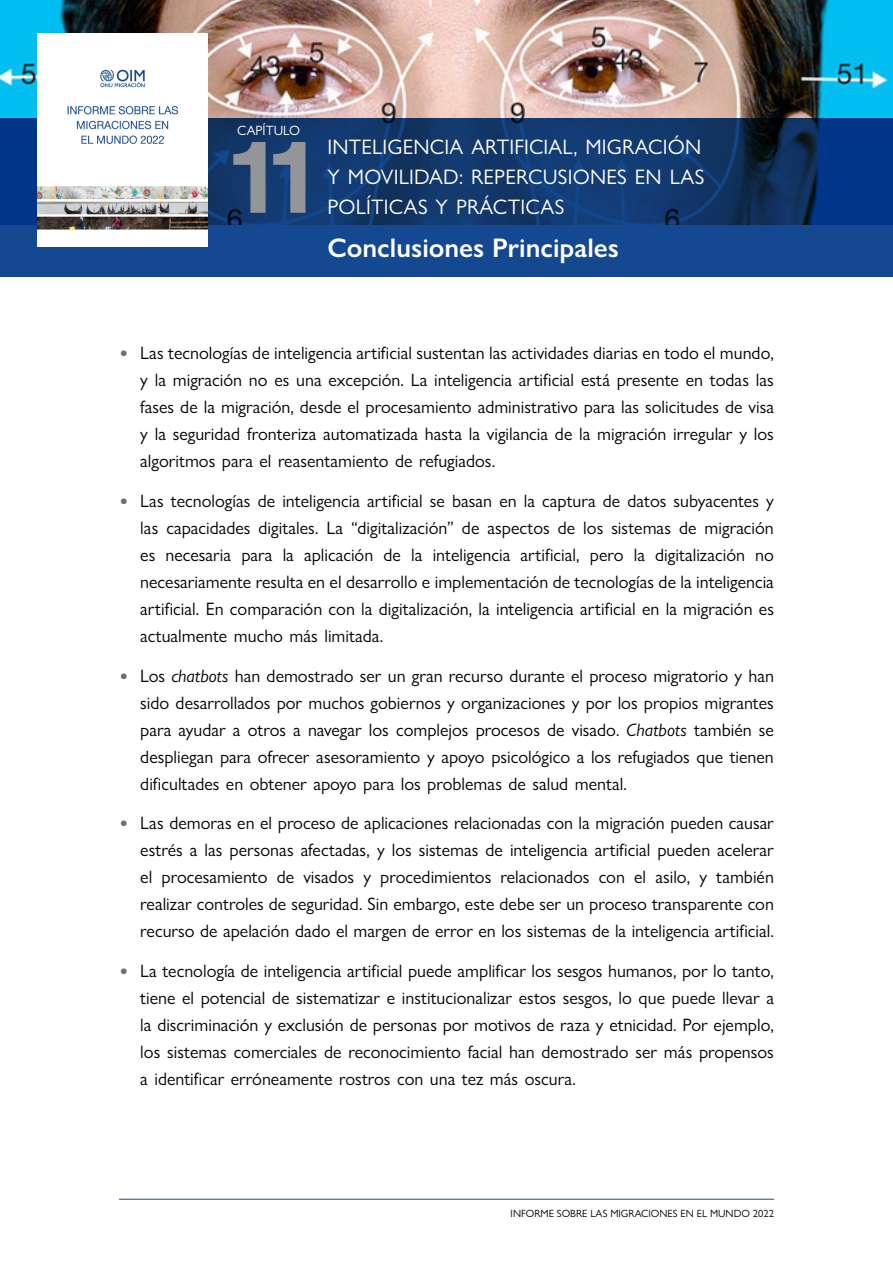
<style>
.page{position:relative;width:893px;height:1263px;background:#fff}
.page>*{position:absolute;margin:0;border:0;box-sizing:border-box;transform-origin:0 0}
.t1{font:700 105px "Neue Haas Unica W1 G";color:#939598}
.t2{font:600 27px "Gill Sans Nova";color:#fff}
.Heading_chapter{font:21px/30px "Gill Sans Nova";letter-spacing:.01em;color:#fff}
.t3{font:18px/27px "Gill Sans Nova";color:#000;text-align:justify}
.t4{font:13.5px "Gill Sans Nova";color:#fff}
.t5{font:10.5px "Gill Sans Nova";color:#000}
.s1{font-size:25.5px;color:#6d6e71}
.s2{font-style:italic}
</style>
<div class="page">
<hr style="left:119px;top:1199px;width:655px;height:1px;background:#144991">
<img style="left:0;top:0;width:893px;height:118px">
<svg style="left:0;top:118px;width:893px;height:158px;background:#103d7a"></svg>
<img style="left:37px;top:34px;width:170px;height:213px">
<p class="t4" style="left:237px;top:122px;width:64px">CAPÍTULO</p>
<p class="t1" style="left:223px;top:96px;width:104px">11</p>
<p class="Heading_chapter" style="left:327px;top:131px;width:378px">INTELIGENCIA ARTIFICIAL, MIGRACIÓN<br>Y MOVILIDAD: REPERCUSIONES EN LAS<br>POLÍTICAS Y PRÁCTICAS</p>
<p class="t2" style="left:327px;top:231px;width:293px">Conclusiones Principales</p>
<p class="t3" style="left:140px;top:339px;width:635px;text-indent:-21px"><span class="s1">•</span> Las tecnologías de inteligencia artificial sustentan las actividades diarias en todo el mundo, y la migración no es una excepción. La inteligencia artificial está presente en todas las fases de la migración, desde el procesamiento administrativo para las solicitudes de visa y la seguridad fronteriza automatizada hasta la vigilancia de la migración irregular y los algoritmos para el reasentamiento de refugiados.</p>
<p class="t3" style="left:140px;top:487px;width:635px;text-indent:-21px"><span class="s1">•</span> Las tecnologías de inteligencia artificial se basan en la captura de datos subyacentes y las capacidades digitales. La “digitalización” de aspectos de los sistemas de migración es necesaria para la aplicación de la inteligencia artificial, pero la digitalización no necesariamente resulta en el desarrollo e implementación de tecnologías de la inteligencia artificial. En comparación con la digitalización, la inteligencia artificial en la migración es actualmente mucho más limitada.</p>
<p class="t3" style="left:140px;top:662px;width:635px;text-indent:-21px"><span class="s1">•</span> Los <span class="s2">chatbots</span> han demostrado ser un gran recurso durante el proceso migratorio y han sido desarrollados por muchos gobiernos y organizaciones y por los propios migrantes para ayudar a otros a navegar los complejos procesos de visado. <span class="s2">Chatbots</span> también se despliegan para ofrecer asesoramiento y apoyo psicológico a los refugiados que tienen dificultades en obtener apoyo para los problemas de salud mental.</p>
<p class="t3" style="left:140px;top:810px;width:635px;text-indent:-21px"><span class="s1">•</span> Las demoras en el proceso de aplicaciones relacionadas con la migración pueden causar estrés a las personas afectadas, y los sistemas de inteligencia artificial pueden acelerar el procesamiento de visados y procedimientos relacionados con el asilo, y también realizar controles de seguridad. Sin embargo, este debe ser un proceso transparente con recurso de apelación dado el margen de error en los sistemas de la inteligencia artificial.</p>
<p class="t3" style="left:140px;top:957px;width:635px;text-indent:-21px"><span class="s1">•</span> La tecnología de inteligencia artificial puede amplificar los sesgos humanos, por lo tanto, tiene el potencial de sistematizar e institucionalizar estos sesgos, lo que puede llevar a la discriminación y exclusión de personas por motivos de raza y etnicidad. Por ejemplo, los sistemas comerciales de reconocimiento facial han demostrado ser más propensos a identificar erróneamente rostros con una tez más oscura.</p>
<p class="t5" style="left:511px;top:1207px;width:265px">INFORME SOBRE LAS MIGRACIONES EN EL MUNDO 2022</p>
</div>
